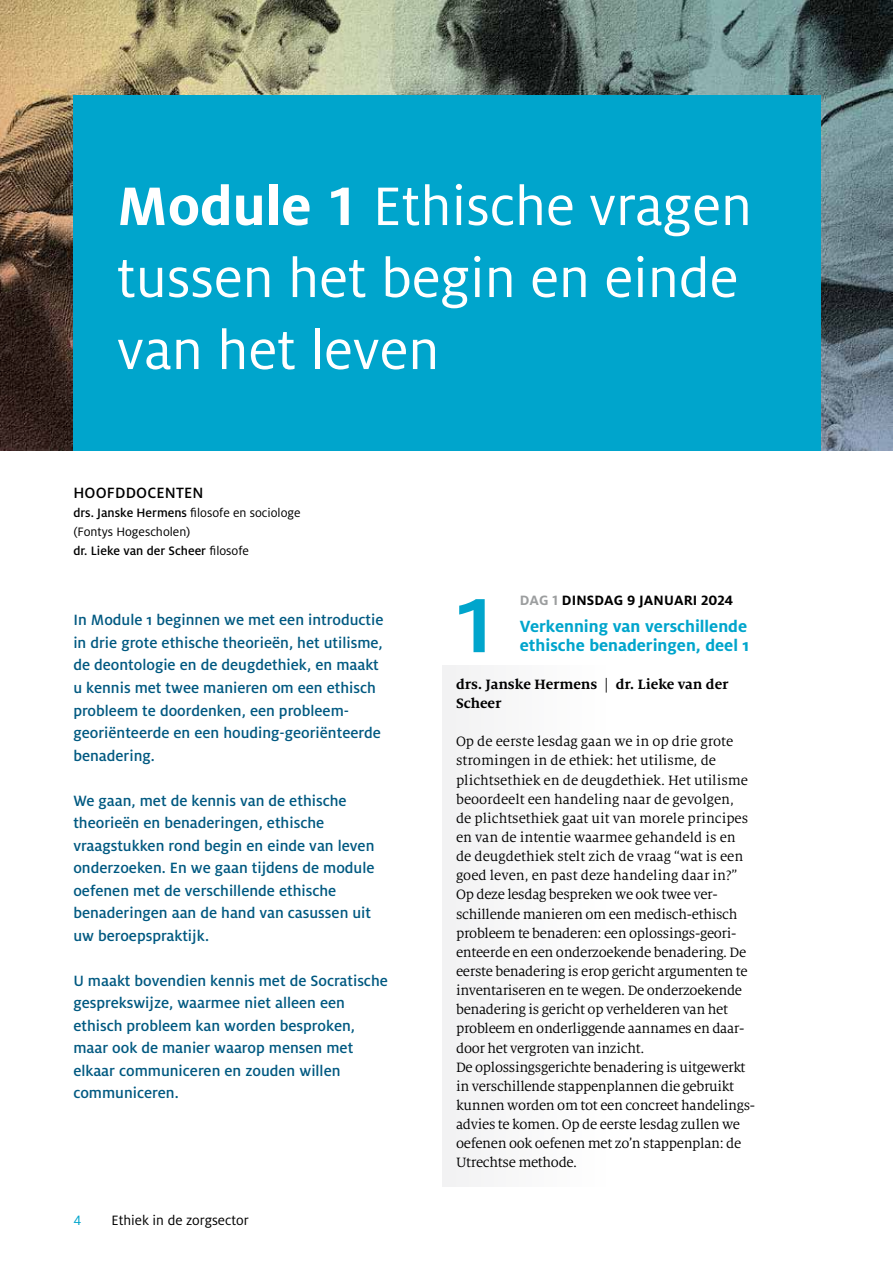
<style>
.page{position:relative;width:893px;height:1263px;background:#fff}
.page>*{position:absolute;margin:0;border:0;box-sizing:border-box;transform-origin:0 0}
.t1{font:500 108.45px "Milo OT";color:#00a5cc}
.t2{font:60px/72px "Milo OT";color:#fff}
.t3{font:700 18px/19.2px "Milo OT";color:#00a5cc}
.t4{font:500 16.5px/22.5px "Milo OT";color:#005981}
.t5{font:500 16.5px "Milo OT";letter-spacing:.01em;color:#000}
.t6{font:15px/19.2px "Milo Serif OT";letter-spacing:-.02em;color:#000}
.t7{font:700 15px/19.2px "Milo Serif OT";color:#000}
.t8{font:700 15px "Milo OT";letter-spacing:.01em;color:#000}
.t9{font:15px "Milo OT";color:#000}
.t10{font:15px "Milo OT";color:#00a5cc}
.t11{font:13.5px/19.2px "Milo OT";color:#000}
.s1{font-weight:700}
.s2{font-weight:500}
.s3{color:#9c9e9f}
</style>
<div class="page">
<div style="left:443px;top:665px;width:163px;height:521px;background:#f2f2f3"></div>
<img style="left:0;top:0;width:893px;height:451px">
<div style="left:73px;top:96px;width:748px;height:355px;background:#00a5cc"></div>
<h2 class="t2" style="left:117px;top:171px;width:637px"><span class="s1">Module 1</span> Ethische vragen tussen het begin en einde van het leven</h2>
<p class="t5" style="left:73px;top:483px;width:132px">HOOFDDOCENTEN</p>
<p class="t11" style="left:73px;top:503px;width:229px"><span class="s2">drs. Janske Hermens</span> filosofe en sociologe (Fontys Hogescholen)<br><span class="s2">dr. Lieke van der Scheer</span> filosofe</p>
<p class="t4" style="left:73px;top:609px;width:312px">In Module 1 beginnen we met een introductie in drie grote ethische theorieën, het utilisme, de deontologie en de deugdethiek, en maakt u kennis met twee manieren om een ethisch probleem te doordenken, een probleem&shy;georiënteerde en een houding-georiënteerde benadering.</p>
<p class="t4" style="left:73px;top:789px;width:303px">We gaan, met de kennis van de ethische theorieën en benaderingen, ethische vraagstukken rond begin en einde van leven onderzoeken. En we gaan tijdens de module oefenen met de verschillende ethische benaderingen aan de hand van casussen uit uw beroepspraktijk.</p>
<p class="t4" style="left:73px;top:969px;width:316px">U maakt bovendien kennis met de Socratische gesprekswijze, waarmee niet alleen een ethisch probleem kan worden besproken, maar ook de manier waarop mensen met elkaar communiceren en zouden willen communiceren.</p>
<p class="t10" style="left:73px;top:1212px;width:9px">4</p>
<p class="t9" style="left:112px;top:1212px;width:139px">Ethiek in de zorgsector</p>
<p class="t8" style="left:520px;top:592px;width:215px"><span class="s3">DAG 1</span> DINSDAG 9 JANUARI 2024</p>
<p class="t3" style="left:520px;top:616px;width:231px">Verkenning van verschillende ethische benaderingen, deel 1</p>
<p class="t7" style="left:456px;top:675px;width:274px">drs. Janske Hermens <span class="s2">|</span> dr. Lieke van der<br>Scheer</p>
<p class="t6" style="left:456px;top:732px;width:301px">Op de eerste lesdag gaan we in op drie grote stromingen in de ethiek: het utilisme, de plichtsethiek en de deugdethiek. Het utilisme beoordeelt een handeling naar de gevolgen,<br>de plichtsethiek gaat uit van morele principes en van de intentie waarmee gehandeld is en<br>de deugdethiek stelt zich de vraag “wat is een goed leven, en past deze handeling daar in?” Op deze lesdag bespreken we ook twee ver&shy;schillende manieren om een medisch-ethisch probleem te benaderen: een oplossings-geori&shy;ënteerde en een onderzoekende benadering. De eerste benadering is erop gericht argumenten te inventariseren en te wegen. De onderzoekende benadering is gericht op verhelderen van het probleem en onderliggende aannames en daar&shy;door het vergroten van inzicht.<br>De oplossingsgerichte benadering is uitgewerkt in verschillende stappenplannen die gebruikt kunnen worden om tot een concreet handelings&shy;advies te komen. Op de eerste lesdag zullen we oefenen ook oefenen met zo’n stappenplan: de Utrechtse methode.</p>
<h1 class="t1" style="left:456px;top:558px;width:40px">1</h1>
</div>
